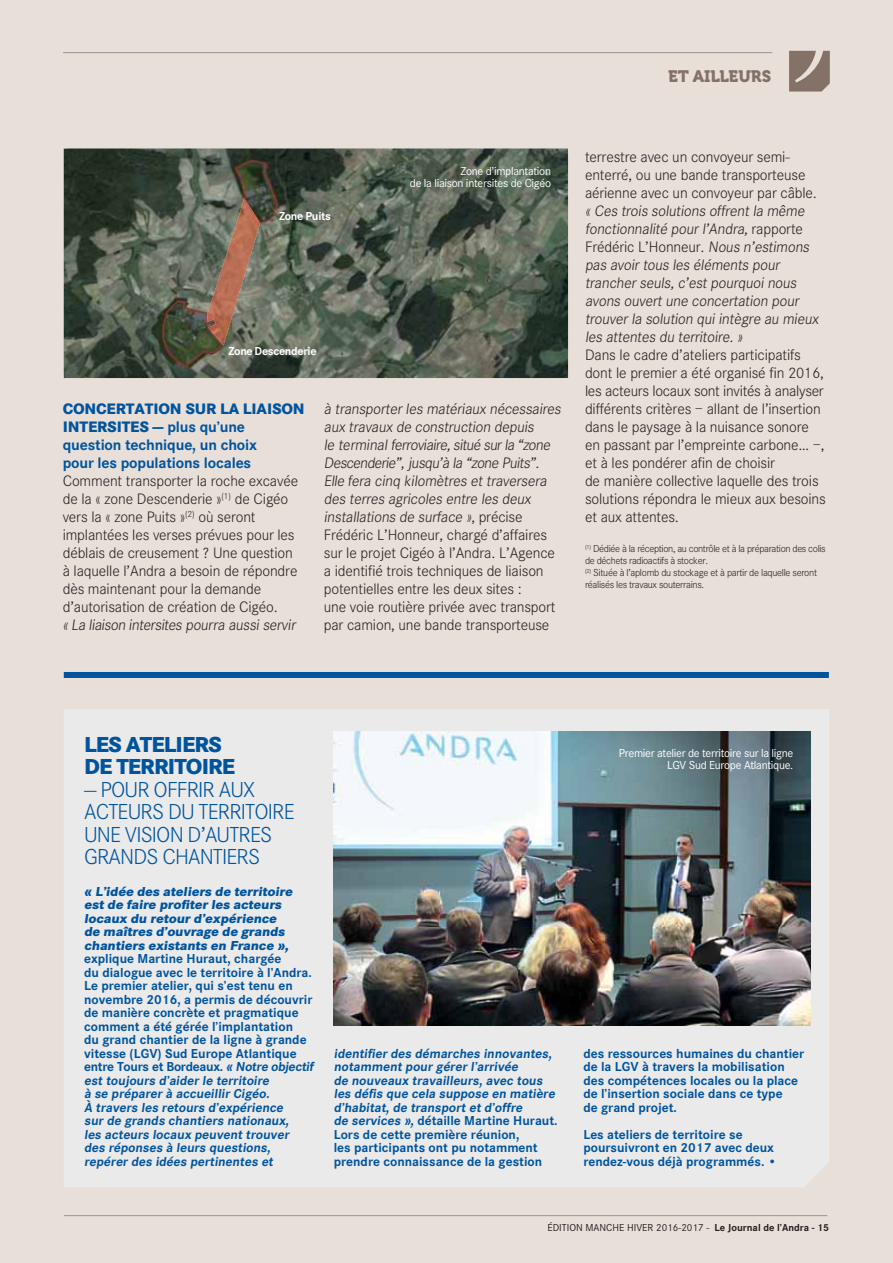
<style>
.page{position:relative;width:893px;height:1263px;background:#e9dfd9}
.page>*{position:absolute;margin:0;border:0;box-sizing:border-box;transform-origin:0 0}
.t1{font:22.5px/22.5px "Corporate S Light";letter-spacing:-.04em;color:#00549e}
.t2{font:700 22.5px/22.5px "Corporate S Extra";letter-spacing:-.04em;color:#00549e}
.t3{font:16.5px "Museo 900";color:#847269}
.t4{font:15.75px/18px "Corporate S Light";letter-spacing:-.01em;color:#231f20}
.t5{font:15.75px/18px "Corporate S Bold";letter-spacing:-.01em;color:#00549e}
.t6{font:700 15.75px/18px "Corporate S Extra";letter-spacing:-.01em;color:#00549e}
.t7{font:13.5px/13.5px "Corporate S Bold";color:#00549e}
.t8{font:700 13.5px/13.5px "Corporate S Extra";color:#00549e}
.t9{font:12px/12px "Corporate S Regular";letter-spacing:-.025em;color:#fff;text-align:right}
.t10{font:12px "Corporate S Bold";letter-spacing:-.025em;color:#fff}
.t11{font:10.5px/12px "Corporate S Light";letter-spacing:-.035em;color:#231f20}
.t12{font:10.5px "Corporate S Regular";color:#231f20}
.s1{font-family:"Corporate S Bold";font-weight:400}
.s2{font-family:"Corporate S Bold"}
</style>
<div class="page">
<div style="left:64px;top:709px;width:765px;height:478px;background:#eaeaea"></div>
<img style="left:333px;top:731px;width:477px;height:295px">
<img style="left:64px;top:148px;width:504px;height:230px">
<img style="left:207px;top:198px;width:53px;height:147px">
<div style="left:64px;top:672px;width:765px;height:6px;background:#00549e"></div>
<hr style="left:64px;top:1215px;width:763px;height:1px;background:#939598">
<hr style="left:63px;top:52px;width:709px;height:1px;background:#939598">
<svg style="left:789px;top:51px;width:41px;height:41px;background:#93837a"></svg>
<p class="t3" style="left:668px;top:70px;width:105px">ET AILLEURS</p>
<p class="t10" style="left:279px;top:212px;width:53px">Zone Puits</p>
<p class="t10" style="left:228px;top:347px;width:90px">Zone Descenderie</p>
<p class="t9" style="left:410px;top:166px;width:143px">Zone d’implantation<br>de la liaison intersites de Cigéo</p>
<p class="t6" style="left:63px;top:401px;width:244px">CONCERTATION SUR LA LIAISON<br>INTERSITES — <span class="s1">plus qu’une</span></p>
<p class="t5" style="left:63px;top:437px;width:196px">question technique, un choix pour les populations locales</p>
<p class="t4" style="left:63px;top:473px;width:237px">Comment transporter la roche excavée de la « zone Descenderie »<sup>(1)</sup> de Cigéo vers la « zone Puits »<sup>(2)</sup> où seront implantées les verses prévues pour les déblais de creusement ? Une question à laquelle l’Andra a besoin de répondre dès maintenant pour la demande d’autorisation de création de Cigéo.<br>« La liaison intersites pourra aussi servir</p>
<p class="t4" style="left:324px;top:401px;width:241px">à transporter les matériaux nécessaires aux travaux de construction depuis<br>le terminal ferroviaire,situé surla “zone Descenderie”, jusqu’à la “zone Puits”.<br>Elle fera cinq kilomètres et traversera des terres agricoles entre les deux installations de surface », précise Frédéric L’Honneur, chargé d’affaires sur le projet Cigéo à l’Andra. L’Agence a identifié trois techniques de liaison potentielles entre les deux sites :<br>une voie routière privée avec transport par camion, une bande transporteuse</p>
<p class="t4" style="left:585px;top:149px;width:242px">terrestre avec un convoyeur semi&shy;enterré, ou une bande transporteuse aérienne avec un convoyeur par câble. « Ces trois solutions offrent la même fonctionnalité pour l’Andra, rapporte Frédéric L’Honneur. Nous n’estimons pas avoir tous les éléments pour trancher seuls, c’est pourquoi nous avons ouvert une concertation pour trouver la solution qui intègre au mieux les attentes du territoire. »<br>Dans le cadre d’ateliers participatifs dont le premier a été organisé fin 2016, les acteurs locaux sont invités à analyser différents critères – allant de l’insertion dans le paysage à la nuisance sonore en passant par l’empreinte carbone… –, et à les pondérer afin de choisir<br>de manière collective laquelle des trois solutions répondra le mieux aux besoins et aux attentes.</p>
<p class="t11" style="left:585px;top:544px;width:242px"><sup>(1)</sup> Dédiée à la réception, au contrôle et à la préparation des colis de déchets radioactifs à stocker.<br><sup>(2)</sup> Située à l’aplomb du stockage et à partir de laquelle seront réalisés les travaux souterrains.</p>
<h1 class="t2" style="left:84px;top:735px;width:153px">LES ATELIERS<br>DE TERRITOIRE</h1>
<h1 class="t1" style="left:84px;top:780px;width:212px">— POUR OFFRIR AUX<br>ACTEURS DU TERRITOIRE<br>UNE VISION D’AUTRES<br>GRANDS CHANTIERS</h1>
<p class="t8" style="left:84px;top:885px;width:212px">« L’idée des ateliers de territoire est de faire profiter les acteurs locaux du retour d’expérience de maîtres d’ouvrage de grands chantiers existants en France »,</p>
<p class="t7" style="left:84px;top:953px;width:231px">explique Martine Huraut, chargée<br>du dialogue avec le territoire à l’Andra.<br>Le premier atelier, qui s’est tenu en novembre 2016, a permis de découvrir de manière concrète et pragmatique comment a été gérée l’implantation<br>du grand chantier de la ligne à grande vitesse (LGV) Sud Europe Atlantique entre Tours et Bordeaux. « Notre objectif est toujours d’aider le territoire<br>à se préparer à accueillir Cigéo.<br>À travers les retours d’expérience<br>sur de grands chantiers nationaux,<br>les acteurs locaux peuvent trouver des réponses à leurs questions, repérer des idées pertinentes et</p>
<p class="t9" style="left:619px;top:748px;width:176px">Premier atelier de territoire sur la ligne<br>LGV Sud Europe Atlantique.</p>
<p class="t7" style="left:334px;top:1048px;width:225px">identifier des démarches innovantes, notamment pour gérer l’arrivée<br>de nouveaux travailleurs, avec tous les défis que cela suppose en matière d’habitat, de transport et d’offre<br>de services », détaille Martine Huraut.<br>Lors de cette première réunion,<br>les participants ont pu notamment prendre connaissance de la gestion</p>
<p class="t7" style="left:583px;top:1047px;width:222px">des ressources humaines du chantier de la LGV à travers la mobilisation des compétences locales ou la place de l’insertion sociale dans ce type<br>de grand projet.</p>
<p class="t7" style="left:583px;top:1128px;width:195px">Les ateliers de territoire se poursuivront en 2017 avec deux rendez-vous déjà programmés. •</p>
<p class="t12" style="left:547px;top:1223px;width:283px">ÉDITION MANCHE HIVER 2016-2017 - <span class="s2">Le Journal de l’Andra - 15</span></p>
</div>
